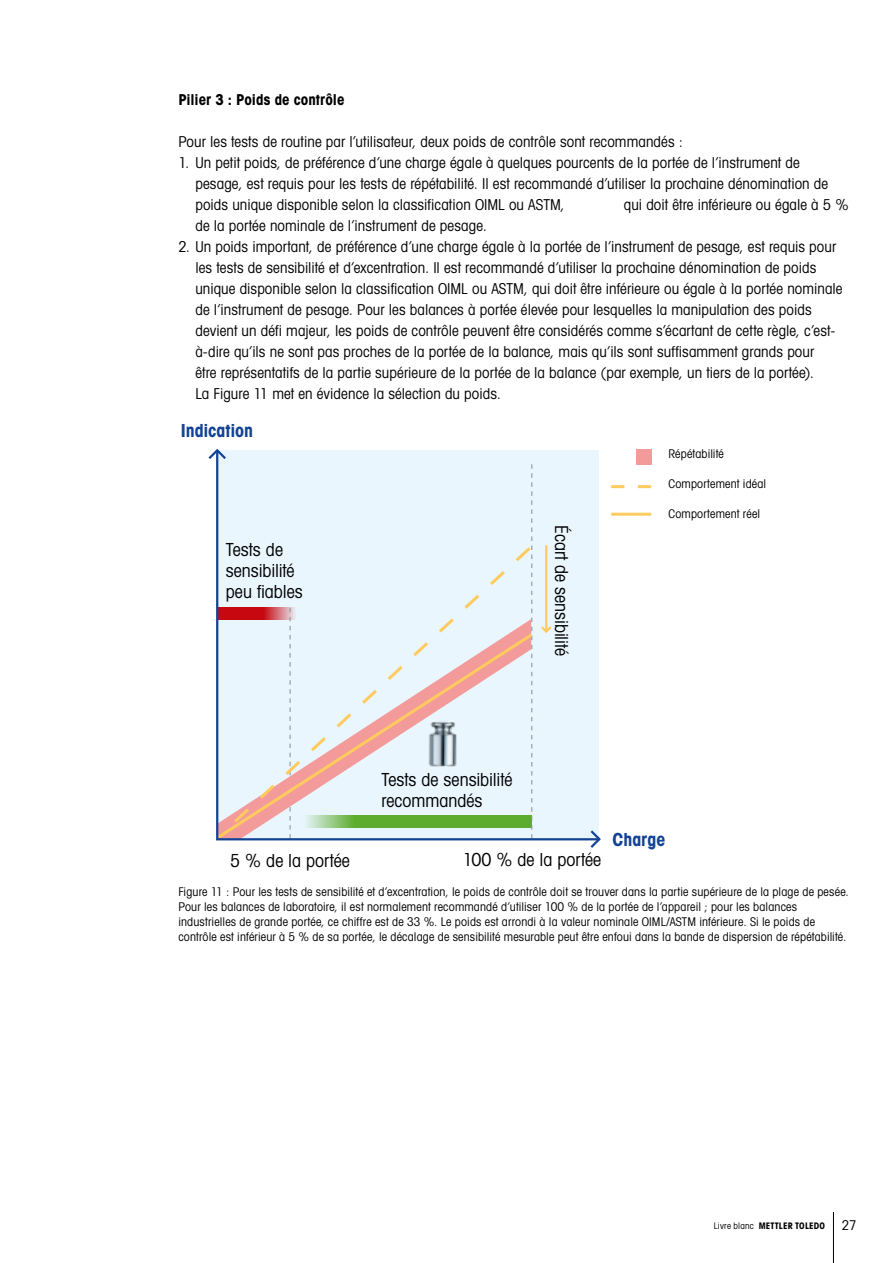
<style>
.page{position:relative;width:893px;height:1263px;background:#fff}
.page>*{position:absolute;margin:0;border:0;box-sizing:border-box;transform-origin:0 0}
.t1{font:18px/21px "Avant Gardefor MT Bk";color:#000}
.t2{font:18px "Avant Gardefor MT Bd";letter-spacing:-.005em;color:#134395}
.t3{font:15px/21px "Avant Gardefor MT Bk";letter-spacing:.005em;color:#000}
.t4{font:15px "Avant Gardefor MT Bd";color:#000}
.t5{font:13.5px "Avant Gardefor MT Bk";color:#000}
.t6{font:12px/15px "Avant Gardefor MT Bk";letter-spacing:.015em;color:#000}
.t7{font:9px "Avant Gardefor MT Bd";letter-spacing:.015em;color:#000}
.s1{font-family:"Avant Gardefor MT Bk"}
</style>
<div class="page">
<svg style="left:590px;top:841px;width:9px;height:7px"></svg>
<svg style="left:208px;top:451px;width:7px;height:8px"></svg>
<svg style="left:215px;top:448px;width:386px;height:393px"></svg>
<div style="left:636px;top:450px;width:16px;height:15px;background:#f39b9a"></div>
<svg style="left:611px;top:485px;width:40px;height:3px"></svg>
<hr style="left:611px;top:513px;width:40px;height:3px;background:#ffcb5e">
<svg style="left:231px;top:544px;width:303px;height:282px"></svg>
<hr style="left:833px;top:1212px;width:1px;height:51px;background:#000">
<p class="t4" style="left:178px;top:90px;width:168px">Pilier 3 : Poids de contrôle</p>
<p class="t3" style="left:178px;top:130px;width:506px">Pour les tests de routine par l’utilisateur, deux poids de contrôle sont recommandés :</p>
<p class="t3" style="left:195px;top:151px;width:634px;text-indent:-17px">1. Un petit poids, de préférence d’une charge égale à quelques pourcents de la portée de l’instrument de pesage, est requis pour les tests de répétabilité. Il est recommandé d’utiliser la prochaine dénomination de poids unique disponible selon la classification OIML ou ASTM,</p>
<p class="t3" style="left:624px;top:193px;width:226px">qui doit être inférieure ou égale à 5 %</p>
<p class="t3" style="left:195px;top:214px;width:293px">de la portée nominale de l’instrument de pesage.</p>
<p class="t3" style="left:195px;top:235px;width:649px;text-indent:-17px">2. Un poids important, de préférence d’une charge égale à la portée de l’instrument de pesage, est requis pour les tests de sensibilité et d’excentration. Il est recommandé d’utiliser la prochaine dénomination de poids unique disponible selon la classification OIML ou ASTM, qui doit être inférieure ou égale à la portée nominale de l’instrument de pesage. Pour les balances à portée élevée pour lesquelles la manipulation des poids devient un défi majeur, les poids de contrôle peuvent être considérés comme s’écartant de cette règle, c’est&shy;à-dire qu’ils ne sont pas proches de la portée de la balance, mais qu’ils sont suffisamment grands pour<br>être représentatifs de la partie supérieure de la portée de la balance (par exemple, un tiers de la portée).<br>La Figure 11 met en évidence la sélection du poids.</p>
<p class="t2" style="left:181px;top:419px;width:74px">Indication</p>
<p class="t1" style="left:226px;top:539px;width:78px">Tests de sensibilité peu fiables</p>
<p class="t1" style="left:573px;top:525px;width:132px;rotate:90deg">Écart de sensibilité</p>
<p class="t6" style="left:668px;top:446px;width:57px">Répétabilité</p>
<p class="t6" style="left:668px;top:476px;width:99px">Comportement idéal</p>
<p class="t6" style="left:668px;top:506px;width:93px">Comportement réel</p>
<p class="t1" style="left:230px;top:849px;width:121px">5 % de la portée</p>
<p class="t1" style="left:381px;top:769px;width:132px">Tests de sensibilité recommandés</p>
<p class="t1" style="left:463px;top:848px;width:140px">100 % de la portée</p>
<p class="t2" style="left:612px;top:828px;width:54px">Charge</p>
<p class="t6" style="left:178px;top:883px;width:672px">Figure 11 : Pour les tests de sensibilité et d’excentration, le poids de contrôle doit se trouver dans la partie supérieure de la plage de pesée.<br>Pour les balances de laboratoire, il est normalement recommandé d’utiliser 100 % de la portée de l’appareil ; pour les balances industrielles de grande portée, ce chiffre est de 33 %. Le poids est arrondi à la valeur nominale OIML/ASTM inférieure. Si le poids de contrôle est inférieur à 5 % de sa portée, le décalage de sensibilité mesurable peut être enfoui dans la bande de dispersion de répétabilité.</p>
<p class="t7" style="left:714px;top:1219px;width:113px"><span class="s1">Livre blanc</span> METTLER TOLEDO</p>
<p class="t5" style="left:842px;top:1217px;width:16px">27</p>
</div>
